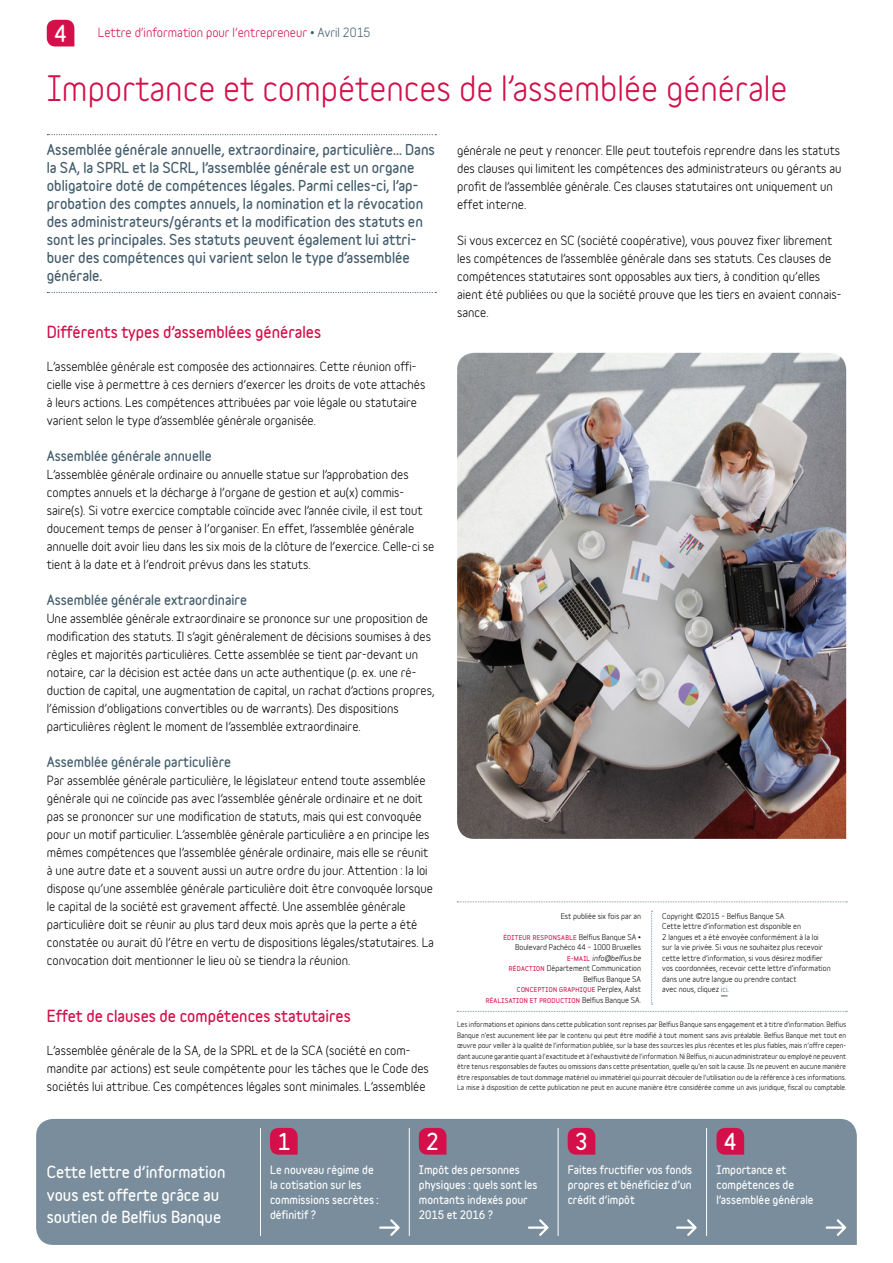
<style>
.page{position:relative;width:893px;height:1263px;background:#fff}
.page>*{position:absolute;margin:0;border:0;box-sizing:border-box;transform-origin:0 0}
.Titel{font:33px "Belfius Normal";color:#d3104a}
.t1{font:700 21px "Belfius Normal";color:#fff}
.Tussentitel_1{font:700 15px "Belfius Normal";color:#d3104a}
.t2{font:700 15px/22.5px "Belfius Normal";color:#fff}
.Inleiding{font:700 13.5px/18px "Belfius Normal";color:#425c6c}
.Tussentitel_2{font:700 12.75px "Belfius Normal";color:#425c6c}
.Tekst{font:12px/18px "Belfius Normal";color:#000}
.t3{font:12px "Belfius Normal";color:#d3104a}
.t4{font:700 10.5px/15px "Belfius Normal";color:#fff}
.Tekst-2{font:7.5px/10.5px "Belfius Normal";color:#000}
.Tekst-3{font:italic 7.5px "Belfius Normal";color:#000}
.Tekst-4{font:6.9px/10.5px "Belfius Normal";color:#000;text-align:justify}
.Tekst-5{font:700 6px "Belfius Normal";letter-spacing:.05em;color:#d3104a}
.s1{color:#425c6c}
.s2{font-weight:400;font-size:7.5px;color:#000}
.s3{font-weight:700;font-style:normal;font-size:6px;color:#d3104a}
.s4{font-weight:700;font-size:6px;color:#d3104a}
</style>
<div class="page">
<div style="left:36px;top:1119px;width:821px;height:126px;background:#798d9c"></div>
<hr style="left:409px;top:1128px;width:1px;height:108px;background:#fff">
<hr style="left:260px;top:1128px;width:1px;height:108px;background:#fff">
<hr style="left:558px;top:1128px;width:1px;height:108px;background:#fff">
<hr style="left:706px;top:1128px;width:1px;height:108px;background:#fff">
<svg style="left:270px;top:1128px;width:28px;height:26px"></svg>
<svg style="left:419px;top:1128px;width:27px;height:26px"></svg>
<svg style="left:568px;top:1128px;width:27px;height:26px"></svg>
<svg style="left:716px;top:1128px;width:28px;height:26px"></svg>
<svg style="left:47px;top:20px;width:27px;height:26px"></svg>
<svg style="left:379px;top:1219px;width:21px;height:17px"></svg>
<svg style="left:528px;top:1219px;width:21px;height:17px"></svg>
<svg style="left:676px;top:1219px;width:21px;height:17px"></svg>
<svg style="left:826px;top:1219px;width:20px;height:17px"></svg>
<svg style="left:47px;top:134px;width:389px;height:1px"></svg>
<svg style="left:47px;top:292px;width:389px;height:1px"></svg>
<img style="left:457px;top:353px;width:389px;height:486px">
<svg style="left:651px;top:911px;width:2px;height:94px"></svg>
<svg style="left:457px;top:1011px;width:390px;height:1px"></svg>
<svg style="left:457px;top:901px;width:390px;height:1px"></svg>
<h2 class="t1" style="left:54px;top:17px;width:14px">4</h2>
<p class="t3" style="left:98px;top:23px;width:274px">Lettre d’information pour l’entrepreneur <span class="s1">• Avril 2015</span></p>
<p class="Titel" style="left:47px;top:61px;width:742px">Importance et compétences de l’assemblée générale</p>
<p class="Tekst" style="left:457px;top:140px;width:386px">générale ne peut y renoncer. Elle peut toutefois reprendre dans les statuts des clauses qui limitent les compétences des administrateurs ou gérants au profit de l’assemblée générale. Ces clauses statutaires ont uniquement un effet interne.</p>
<p class="Tekst" style="left:457px;top:230px;width:386px">Si vous excercez en SC (société coopérative), vous pouvez fixer librement les compétences de l’assemblée générale dans ses statuts. Ces clauses de compétences statutaires sont opposables aux tiers, à condition qu’elles aient été publiées ou que la société prouve que les tiers en avaient connais&shy;sance.</p>
<p class="Inleiding" style="left:47px;top:140px;width:390px">Assemblée générale annuelle, extraordinaire, particulière... Dans la SA, la SPRL et la SCRL, l’assemblée générale est un organe obligatoire doté de compétences légales. Parmi celles-ci, l’ap&shy;probation des comptes annuels, la nomination et la révocation des administrateurs/gérants et la modification des statuts en sont les principales. Ses statuts peuvent également lui attri&shy;buer des compétences qui varient selon le type d’assemblée générale.</p>
<p class="Tussentitel_1" style="left:47px;top:320px;width:276px">Différents types d’assemblées générales</p>
<p class="Tekst" style="left:47px;top:356px;width:380px">L’assemblée générale est composée des actionnaires. Cette réunion offi&shy;cielle vise à permettre à ces derniers d’exercer les droits de vote attachés à leurs actions. Les compétences attribuées par voie légale ou statutaire varient selon le type d’assemblée générale organisée.</p>
<p class="Tussentitel_2" style="left:47px;top:446px;width:167px">Assemblée générale annuelle</p>
<p class="Tekst" style="left:47px;top:464px;width:389px">L’assemblée générale ordinaire ou annuelle statue sur l’approbation des comptes annuels et la décharge à l’organe de gestion et au(x) commis&shy;saire(s). Si votre exercice comptable coïncide avec l’année civile, il est tout doucement temps de penser à l’organiser. En effet, l’assemblée générale annuelle doit avoir lieu dans les six mois de la clôture de l’exercice. Celle-ci se tient à la date et à l’endroit prévus dans les statuts.</p>
<p class="Tussentitel_2" style="left:47px;top:590px;width:202px">Assemblée générale extraordinaire</p>
<p class="Tekst" style="left:47px;top:608px;width:389px">Une assemblée générale extraordinaire se prononce sur une proposition de modification des statuts. Il s’agit généralement de décisions soumises à des règles et majorités particulières. Cette assemblée se tient par-devant un notaire, car la décision est actée dans un acte authentique (p. ex. une ré&shy;duction de capital, une augmentation de capital, un rachat d’actions propres, l’émission d’obligations convertibles ou de warrants). Des dispositions particulières règlent le moment de l’assemblée extraordinaire.</p>
<p class="Tussentitel_2" style="left:47px;top:752px;width:186px">Assemblée générale particulière</p>
<p class="Tekst" style="left:47px;top:770px;width:389px">Par assemblée générale particulière, le législateur entend toute assemblée générale qui ne coïncide pas avec l’assemblée générale ordinaire et ne doit pas se prononcer sur une modification de statuts, mais qui est convoquée pour un motif particulier. L’assemblée générale particulière a en principe les mêmes compétences que l’assemblée générale ordinaire, mais elle se réunit à une autre date et a souvent aussi un autre ordre du jour. Attention : la loi dispose qu’une assemblée générale particulière doit être convoquée lorsque le capital de la société est gravement affecté. Une assemblée générale particulière doit se réunir au plus tard deux mois après que la perte a été constatée ou aurait dû l’être en vertu de dispositions légales/statutaires. La convocation doit mentionner le lieu où se tiendra la réunion.</p>
<p class="Tussentitel_1" style="left:47px;top:1004px;width:306px">Effet de clauses de compétences statutaires</p>
<p class="Tekst" style="left:47px;top:1040px;width:384px">L’assemblée générale de la SA, de la SPRL et de la SCA (société en com&shy;mandite par actions) est seule compétente pour les tâches que le Code des sociétés lui attribue. Ces compétences légales sont minimales. L’assemblée</p>
<p class="Tekst-2" style="left:561px;top:910px;width:82px">Est publiée six fois par an</p>
<p class="Tekst-5" style="left:503px;top:933px;width:139px">ÉDITEUR RESPONSABLE <span class="s2">Belfius Banque SA •</span></p>
<p class="Tekst-2" style="left:515px;top:941px;width:127px">Boulevard Pachéco 44 – 1000 Bruxelles</p>
<p class="Tekst-3" style="left:567px;top:952px;width:75px"><span class="s3">E-MAIL</span> info@belfius.be</p>
<p class="Tekst-2" style="left:509px;top:962px;width:134px;text-align:right"><span class="s4">RÉDACTION</span> Département Communication<br>Belfius Banque SA</p>
<p class="Tekst-5" style="left:517px;top:985px;width:126px">CONCEPTION GRAPHIQUE <span class="s2">Perplex, Aalst</span></p>
<p class="Tekst-5" style="left:486px;top:996px;width:157px">RÉALISATION ET PRODUCTION <span class="s2">Belfius Banque SA.</span></p>
<p class="Tekst-4" style="left:457px;top:1019px;width:391px">Les informations et opinions dans cette publication sont reprises par Belfius Banque sans engagement et à titre d’information. Belfius Banque n’est aucunement liée par le contenu qui peut être modifié à tout moment sans avis préalable. Belfius Banque met tout en œuvre pour veiller à la qualité de l’information publiée, sur la base des sources les plus récentes et les plus fiables, mais n’offre cepen&shy;dant aucune garantie quant à l’exactitude et à l’exhaustivité de l’information. Ni Belfius, ni aucun administrateur ou employé ne peuvent être tenus responsables de fautes ou omissions dans cette présentation, quelle qu’en soit la cause. Ils ne peuvent en aucune manière être responsables de tout dommage matériel ou immatériel qui pourrait découler de l’utilisation ou de la référence à ces informations.<br>La mise à disposition de cette publication ne peut en aucune manière être considérée comme un avis juridique, fiscal ou comptable.</p>
<p class="Tekst-2" style="left:662px;top:910px;width:125px">Copyright ©2015 – Belfius Banque SA.</p>
<p class="Tekst-2" style="left:662px;top:920px;width:170px">Cette lettre d’information est disponible en<br>2 langues et a été envoyée conformément à la loi sur la vie privée. Si vous ne souhaitez plus recevoir cette lettre d’information, si vous désirez modifier vos coordonnées, recevoir cette lettre d’information dans une autre langue ou prendre contact<br>avec nous, cliquez <span class="s1">ici</span>.</p>
<p class="t2" style="left:47px;top:1161px;width:180px">Cette lettre d’information vous est offerte grâce au soutien de Belfius Banque</p>
<h2 class="t1" style="left:277px;top:1125px;width:14px">1</h2>
<p class="t4" style="left:270px;top:1161px;width:110px">Le nouveau régime de la cotisation sur les commissions secrètes : définitif ?</p>
<h2 class="t1" style="left:426px;top:1125px;width:14px">2</h2>
<p class="t4" style="left:419px;top:1161px;width:120px">Impôt des personnes physiques : quels sont les montants indexés pour<br>2015 et 2016 ?</p>
<h2 class="t1" style="left:575px;top:1125px;width:14px">3</h2>
<p class="t4" style="left:568px;top:1161px;width:126px;text-align:justify">Faites fructifier vos fonds propres et bénéficiez d’un crédit d’impôt</p>
<h2 class="t1" style="left:724px;top:1125px;width:14px">4</h2>
<p class="t4" style="left:716px;top:1161px;width:99px">Importance et compétences de l’assemblée générale</p>
</div>
